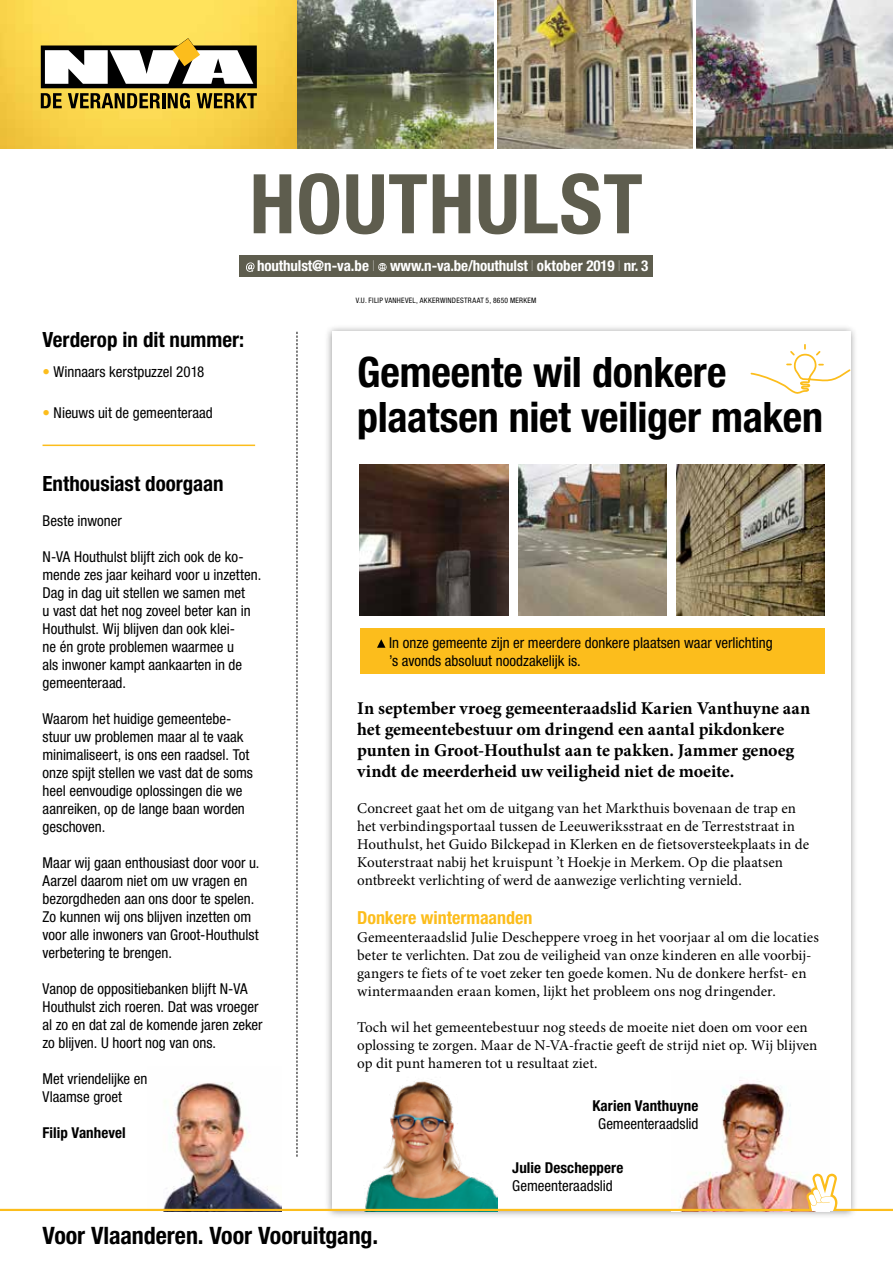
<style>
.page{position:relative;width:893px;height:1263px;background:#fff}
.page>*{position:absolute;margin:0;border:0;box-sizing:border-box;transform-origin:0 0}
.t1{font:700 condensed 82.5px "Helvetica Neue LT Std";letter-spacing:.01em;color:#5e5d4e}
.t2{font:700 condensed 42px/45px "Helvetica Neue LT Std";letter-spacing:-.005em;color:#000}
.t3{font:700 condensed 24px "Helvetica Neue LT Std";letter-spacing:-.005em;color:#000}
.t4{font:700 condensed 21px "Helvetica Neue LT Std";color:#000}
.t5{font:700 18px/21px "Minion Pro";letter-spacing:-.005em;color:#000}
.t6{font:700 condensed 18px "Helvetica Neue LT Std";color:#fcbd1c}
.t7{font:condensed 15px/18px "Helvetica Neue LT Std";color:#000}
.t8{font:15px/18px "Minion Pro";color:#000}
.t9{font:700 condensed 15px "Helvetica Neue LT Std";letter-spacing:-.01em;color:#fff}
.t10{font:700 condensed 15px "Helvetica Neue LT Std";letter-spacing:.005em;color:#000}
.t11{font:condensed 7.5px "Helvetica Neue LT Std";letter-spacing:.035em;color:#000}
.s1{font-weight:200}
.s2{color:#fcbd1c}
</style>
<div class="page">
<div style="left:240px;top:255px;width:413px;height:21px;background:#5e5d4e"></div>
<svg style="left:246px;top:262px;width:8px;height:10px"></svg>
<svg style="left:378px;top:263px;width:9px;height:8px"></svg>
<img style="left:0;top:0;width:298px;height:149px">
<svg style="left:41px;top:38px;width:216px;height:71px"></svg>
<div style="left:324px;top:324px;width:534px;height:895px;background:#000;opacity:.4"></div>
<div style="left:332px;top:332px;width:518px;height:879px;background:#fff"></div>
<img style="left:164px;top:1082px;width:86px;height:91px">
<img style="left:298px;top:0;width:195px;height:149px">
<img style="left:497px;top:0;width:196px;height:149px">
<img style="left:697px;top:0;width:196px;height:149px">
<hr style="left:43px;top:445px;width:212px;height:1px;background:#fcbd1c">
<img style="left:360px;top:465px;width:149px;height:150px">
<img style="left:676px;top:465px;width:149px;height:150px">
<img style="left:518px;top:465px;width:149px;height:150px">
<svg style="left:297px;top:332px;width:1px;height:825px"></svg>
<div style="left:360px;top:628px;width:465px;height:46px;background:#fcbd1c"></div>
<svg style="left:377px;top:639px;width:8px;height:9px"></svg>
<img style="left:709px;top:1080px;width:82px;height:93px">
<svg style="left:750px;top:343px;width:102px;height:54px"></svg>
<img style="left:383px;top:1079px;width:80px;height:94px">
<img style="left:0;top:1173px;width:893px;height:38px">
<h1 class="t1" style="left:250px;top:154px;width:395px">HOUTHULST</h1>
<p class="t9" style="left:257px;top:257px;width:393px">houthulst@n-va.be <span class="s1">I</span> www.n-va.be/houthulst <span class="s1">I</span> oktober 2019 <span class="s1">I</span> nr. 3</p>
<h3 class="t4" style="left:43px;top:326px;width:203px">Verderop in dit nummer:</h3>
<p class="t7" style="left:43px;top:363px;width:163px"><span class="s2">•</span> Winnaars kerstpuzzel 2018</p>
<p class="t7" style="left:43px;top:403px;width:172px"><span class="s2">•</span> Nieuws uit de gemeenteraad</p>
<h3 class="t4" style="left:43px;top:471px;width:183px">Enthousiast doorgaan</h3>
<p class="t7" style="left:43px;top:512px;width:81px">Beste inwoner</p>
<p class="t7" style="left:43px;top:548px;width:220px">N-VA Houthulst blijft zich ook de ko&shy;mende zes jaar keihard voor u inzetten.<br>Dag in dag uit stellen we samen met<br>u vast dat het nog zoveel beter kan in<br>Houthulst. Wij blijven dan ook klei-<br>ne én grote problemen waarmee u<br>als inwoner kampt aankaarten in de gemeenteraad.</p>
<p class="t7" style="left:43px;top:710px;width:212px">Waarom het huidige gemeentebe&shy;stuur uw problemen maar al te vaak minimaliseert, is ons een raadsel. Tot onze spijt stellen we vast dat de soms heel eenvoudige oplossingen die we aanreiken, op de lange baan worden geschoven.</p>
<p class="t7" style="left:43px;top:854px;width:219px">Maar wij gaan enthousiast door voor u.<br>Aarzel daarom niet om uw vragen en bezorgdheden aan ons door te spelen.<br>Zo kunnen wij ons blijven inzetten om voor alle inwoners van Groot-Houthulst verbetering te brengen.</p>
<p class="t7" style="left:43px;top:980px;width:222px">Vanop de oppositiebanken blijft N-VA Houthulst zich roeren. Dat was vroeger al zo en dat zal de komende jaren zeker zo blijven. U hoort nog van ons.</p>
<p class="t7" style="left:43px;top:1070px;width:106px">Met vriendelijke en<br>Vlaamse groet</p>
<p class="t10" style="left:43px;top:1124px;width:85px">Filip Vanhevel</p>
<p class="t11" style="left:356px;top:296px;width:182px">V.U. FILIP VANHEVEL, AKKERWINDESTRAAT 5, 8650 MERKEM</p>
<h2 class="t2" style="left:357px;top:349px;width:467px">Gemeente wil donkere plaatsen niet veiliger maken</h2>
<p class="t7" style="left:389px;top:633px;width:385px">In onze gemeente zijn er meerdere donkere plaatsen waar verlichting ’s avonds absoluut noodzakelijk is.</p>
<p class="t5" style="left:357px;top:697px;width:455px">In september vroeg gemeenteraadslid Karien Vanthuyne aan het gemeentebestuur om dringend een aantal pikdonkere punten in Groot-Houthulst aan te pakken. Jammer genoeg vindt de meerderheid uw veiligheid niet de moeite.</p>
<p class="t8" style="left:357px;top:799px;width:453px">Concreet gaat het om de uitgang van het Markthuis bovenaan de trap en het verbindingsportaal tussen de Leeuweriksstraat en de Terreststraat in Houthulst, het Guido Bilckepad in Klerken en de fietsoversteekplaats in de Kouterstraat nabij het kruispunt ’t Hoekje in Merkem. Op die plaatsen ontbreekt verlichting of werd de aanwezige verlichting vernield.</p>
<p class="t6" style="left:357px;top:906px;width:177px">Donkere wintermaanden</p>
<p class="t8" style="left:357px;top:928px;width:463px">Gemeenteraadslid Julie Descheppere vroeg in het voorjaar al om die locaties beter te verlichten. Dat zou de veiligheid van onze kinderen en alle voorbij&shy;gangers te fiets of te voet zeker ten goede komen. Nu de donkere herfst- en wintermaanden eraan komen, lijkt het probleem ons nog dringender.</p>
<p class="t8" style="left:357px;top:1018px;width:462px">Toch wil het gemeentebestuur nog steeds de moeite niet doen om voor een oplossing te zorgen. Maar de N-VA-fractie geeft de strijd niet op. Wij blijven op dit punt hameren tot u resultaat ziet.</p>
<p class="t10" style="left:592px;top:1096px;width:108px">Karien Vanthuyne</p>
<p class="t7" style="left:598px;top:1114px;width:102px">Gemeenteraadslid</p>
<p class="t10" style="left:512px;top:1158px;width:113px">Julie Descheppere</p>
<p class="t7" style="left:512px;top:1176px;width:102px">Gemeenteraadslid</p>
<h3 class="t3" style="left:43px;top:1221px;width:337px">Voor Vlaanderen. Voor Vooruitgang.</h3>
</div>
